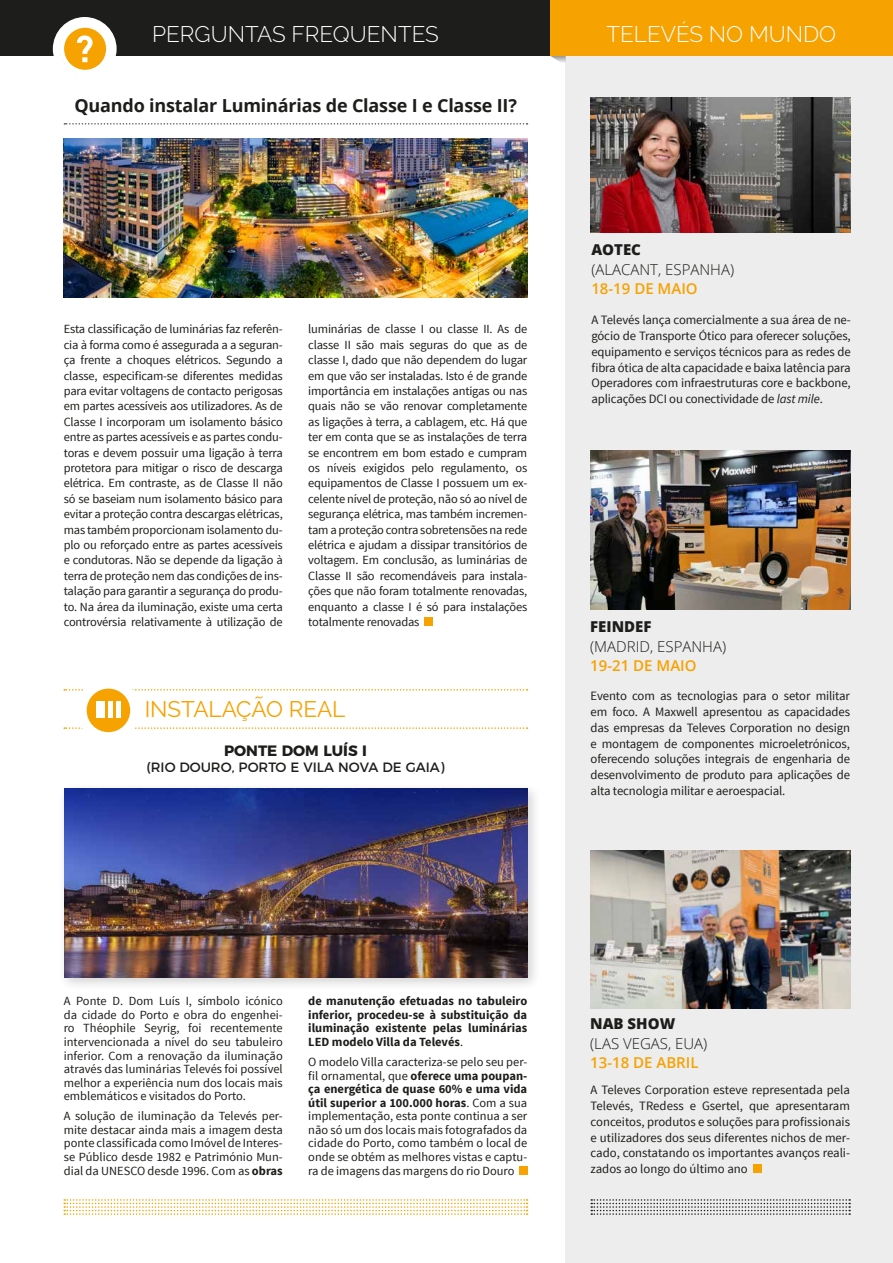
<style>
.page{position:relative;width:893px;height:1263px;background:#fff}
.page>*{position:absolute;margin:0;border:0;box-sizing:border-box;transform-origin:0 0}
.t1{font:300 22.5px "Raleway";color:#fff}
.t2{font:22.5px "Raleway";color:#f6a200}
.t3{font:700 18px "Open Sans";letter-spacing:-.01em;color:#1d1d1b}
.t4{font:300 15px "Open Sans";color:#1d1d1b}
.t5{font:600 15px "Open Sans";color:#f6a200}
.t6{font:800 15px "Open Sans";color:#1d1d1b}
.t7{font:700 15px "Montserrat";color:#1d1d1b}
.t8{font:13.5px "Montserrat";color:#1d1d1b}
.t9{font:12.75px/15.8px "Source Sans Pro";letter-spacing:-.01em;color:#1d1d1b;text-align:justify}
.t10{font:12.45px/15.5px "Source Sans Pro";color:#1d1d1b;text-align:justify}
.t11{font:700 12.45px/13.6px "Source Sans Pro";color:#1d1d1b;text-align:justify}
.s1{font-style:italic}
.s2{font-weight:700}
.s3{font-weight:400}
</style>
<div class="page">
<img style="left:64px;top:138px;width:463px;height:159px">
<div style="left:566px;top:6px;width:327px;height:1257px;background:#ededed"></div>
<div style="left:0;top:0;width:555px;height:56px;background:#1d1d1b"></div>
<div style="left:53px;top:17px;width:64px;height:64px;background:#fff;border-radius:50%"></div>
<svg style="left:62px;top:26px;width:46px;height:46px"></svg>
<div style="left:60px;top:23px;width:51px;height:51px;border:4px solid #fff;border-radius:50%"></div>
<svg style="left:72px;top:35px;width:26px;height:27px"></svg>
<svg style="left:64px;top:1199px;width:463px;height:16px"></svg>
<svg style="left:591px;top:1199px;width:259px;height:16px"></svg>
<svg style="left:64px;top:123px;width:463px;height:2px"></svg>
<div style="left:424px;top:617px;width:8px;height:9px;background:#f6a200"></div>
<svg style="left:64px;top:727px;width:463px;height:2px"></svg>
<svg style="left:64px;top:689px;width:463px;height:2px"></svg>
<div style="left:77px;top:678px;width:63px;height:64px;background:#fff;border-radius:50%"></div>
<svg style="left:85px;top:687px;width:47px;height:47px"></svg>
<div style="left:84px;top:686px;width:49px;height:49px;border:3px solid #fff;border-radius:50%"></div>
<div style="left:96px;top:702px;width:9px;height:16px;background:#fff"></div>
<div style="left:108px;top:702px;width:5px;height:16px;background:#fff"></div>
<hr style="left:116px;top:702px;width:4px;height:16px;background:#fff">
<div style="left:519px;top:1166px;width:8px;height:9px;background:#f6a200"></div>
<img style="left:591px;top:451px;width:259px;height:158px">
<img style="left:591px;top:851px;width:259px;height:158px">
<div style="left:753px;top:1164px;width:8px;height:9px;background:#f6a200"></div>
<img style="left:591px;top:98px;width:259px;height:135px">
<div style="left:58px;top:782px;width:483px;height:209px;background:#1d1d1b;opacity:.2"></div>
<img style="left:64px;top:788px;width:463px;height:189px">
<svg style="left:551px;top:56px;width:15px;height:9px"></svg>
<div style="left:550px;top:0;width:343px;height:56px;background:#f6a200"></div>
<h1 class="t1" style="left:152px;top:21px;width:288px">PERGUNTAS FREQUENTES</h1>
<h2 class="t3" style="left:74px;top:92px;width:444px">Quando instalar Luminárias de Classe I e Classe II?</h2>
<p class="t10" style="left:64px;top:322px;width:220px">Esta classificação de luminárias faz referên&shy;cia à forma como é assegurada a a seguran&shy;ça frente a choques elétricos. Segundo a classe, especificam-se diferentes medidas para evitar voltagens de contacto perigosas em partes acessíveis aos utilizadores. As de Classe I incorporam um isolamento básico entre as partes acessíveis e as partes condu&shy;toras e devem possuir uma ligação à terra protetora para mitigar o risco de descarga elétrica. Em contraste, as de Classe II não só se baseiam num isolamento básico para evitar a proteção contra descargas elétricas, mas também proporcionam isolamento du&shy;plo ou reforçado entre as partes acessíveis e condutoras. Não se depende da ligação à terra de proteção nem das condições de ins&shy;talação para garantir a segurança do produ&shy;to. Na área da iluminação, existe uma certa controvérsia relativamente à utilização de</p>
<p class="t10" style="left:308px;top:322px;width:220px">luminárias de classe I ou classe II. As de classe II são mais seguras do que as de classe I, dado que não dependem do lugar em que vão ser instaladas. Isto é de grande importância em instalações antigas ou nas quais não se vão renovar completamente as ligações à terra, a cablagem, etc. Há que ter em conta que se as instalações de terra se encontrem em bom estado e cumpram os níveis exigidos pelo regulamento, os equipamentos de Classe I possuem um ex&shy;celente nível de proteção, não só ao nível de segurança elétrica, mas também incremen&shy;tam a proteção contra sobretensões na rede elétrica e ajudam a dissipar transitórios de voltagem. Em conclusão, as luminárias de Classe II são recomendáveis para instala&shy;ções que não foram totalmente renovadas, enquanto a classe I é só para instalações totalmente renovadas</p>
<h1 class="t2" style="left:145px;top:696px;width:202px">INSTALAÇÃO REAL</h1>
<p class="t7" style="left:224px;top:738px;width:144px">PONTE DOM LUÍS I</p>
<p class="t8" style="left:147px;top:756px;width:300px">(RIO DOURO, PORTO E VILA NOVA DE GAIA)</p>
<h1 class="t1" style="left:606px;top:21px;width:231px">TELEVÉS NO MUNDO</h1>
<p class="t6" style="left:591px;top:238px;width:51px">AOTEC</p>
<p class="t4" style="left:591px;top:259px;width:144px">(ALACANT, ESPANHA)</p>
<p class="t5" style="left:591px;top:279px;width:108px">18-19 DE MAIO</p>
<p class="t9" style="left:591px;top:313px;width:261px">A Televés lança comercialmente a sua área de ne&shy;gócio de Transporte Ótico para oferecer soluções, equipamento e serviços técnicos para as redes de fibra ótica de alta capacidade e baixa latência para Operadores com infraestruturas core e backbone, aplicações DCI ou conectividade de <span class="s1">last mile</span>.</p>
<p class="t6" style="left:590px;top:615px;width:63px">FEINDEF</p>
<p class="t4" style="left:590px;top:636px;width:137px">(MADRID, ESPANHA)</p>
<p class="t5" style="left:590px;top:656px;width:108px">19-21 DE MAIO</p>
<p class="t9" style="left:591px;top:689px;width:261px">Evento com as tecnologias para o setor militar em foco. A Maxwell apresentou as capacidades das empresas da Televes Corporation no design e montagem de componentes microeletrónicos, oferecendo soluções integrais de engenharia de desenvolvimento de produto para aplicações de alta tecnologia militar e aeroespacial.</p>
<p class="t10" style="left:64px;top:994px;width:220px;line-height:13.6px">A Ponte D. Dom Luís I, símbolo icónico da cidade do Porto e obra do engenhei&shy;ro Théophile Seyrig, foi recentemente intervencionada a nível do seu tabuleiro inferior. Com a renovação da iluminação através das luminárias Televés foi possível melhor a experiência num dos locais mais emblemáticos e visitados do Porto.</p>
<p class="t10" style="left:64px;top:1109px;width:220px;line-height:13.6px">A solução de iluminação da Televés per&shy;mite destacar ainda mais a imagem desta ponte classificada como Imóvel de Interes&shy;se Público desde 1982 e Património Mun&shy;dial da UNESCO desde 1996. Com as <span class="s2">obras</span></p>
<p class="t11" style="left:308px;top:995px;width:220px">de manutenção efetuadas no tabuleiro inferior, procedeu-se à substituição da iluminação existente pelas luminárias LED modelo Villa da Televés<span class="s3">.</span></p>
<p class="t10" style="left:308px;top:1055px;width:220px;line-height:13.6px">O modelo Villa caracteriza-se pelo seu per&shy;fil ornamental, que <span class="s2">oferece uma poupan&shy;ça energética de quase 60% e uma vida útil superior a 100.000 horas</span>. Com a sua implementação, esta ponte continua a ser não só um dos locais mais fotografados da cidade do Porto, como também o local de onde se obtém as melhores vistas e captu&shy;ra de imagens das margens do rio Douro</p>
<p class="t6" style="left:590px;top:1012px;width:87px">NAB SHOW</p>
<p class="t4" style="left:590px;top:1033px;width:119px">(LAS VEGAS, EUA)</p>
<p class="t5" style="left:590px;top:1052px;width:110px">13-18 DE ABRIL</p>
<p class="t9" style="left:591px;top:1082px;width:261px">A Televes Corporation esteve representada pela Televés, TRedess e Gsertel, que apresentaram conceitos, produtos e soluções para profissionais e utilizadores dos seus diferentes nichos de mer&shy;cado, constatando os importantes avanços reali&shy;zados ao longo do último ano</p>
</div>
